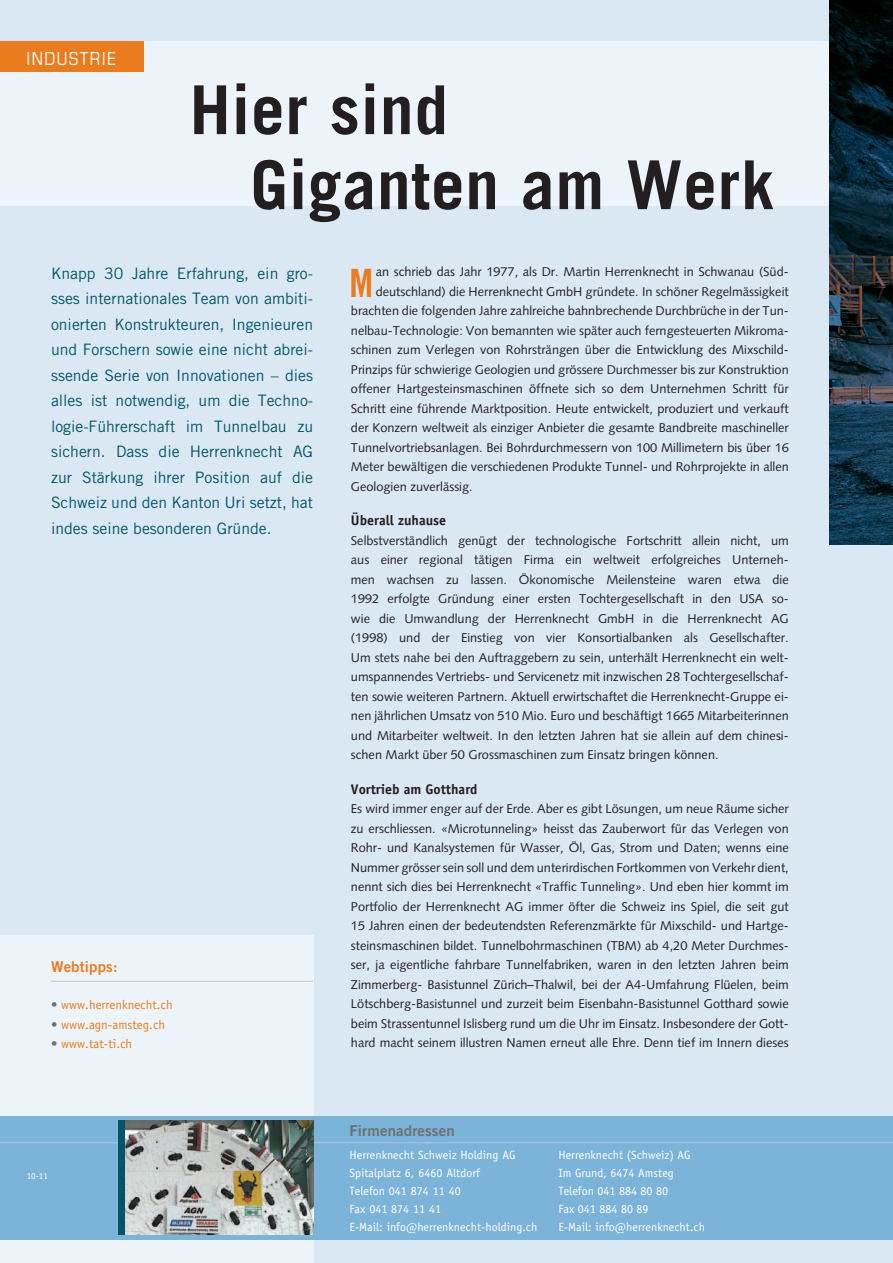
<style>
.page{position:relative;width:893px;height:1263px;background:#dae8f4}
.page>*{position:absolute;margin:0;border:0;box-sizing:border-box;transform-origin:0 0}
.t1{font:700 67.5px/75px "Trade Gothic";letter-spacing:.01em;color:#231f20}
.Grundtext_2sp{font:39px "Trade Gothic Bold Cond Twenty";color:#ea7c1d}
.t2{font:condensed 18px "Eurostile";letter-spacing:.075em;color:#fff}
.Lead{font:15.75px/25.5px "Trade Gothic";color:#015566;text-align:justify}
.t3{font:15px "Trade Gothic Bold Two";letter-spacing:.01em;color:#6a716f}
.Grundtext_2sp-2{font:15px "Trade Gothic Bold Two";letter-spacing:.01em;color:#ea7c1d}
.Grundtext{font:700 13.95px "Officina Sans";color:#231f20}
.Grundtext-2{font:12.75px/19.5px "Syntax";color:#231f20}
.Grundtext_2sp-3{font:12.75px "Syntax";color:#231f20}
.t4{font:12.75px "Officina Sans";color:#ea7c1d}
.t5{font:12px "Officina Sans";color:#fff}
.t6{font:9px "Officina Sans";color:#fff}
.s1{color:#6a716f}
</style>
<div class="page">
<div style="left:0;top:935px;width:313px;height:328px;background:#edf4f9"></div>
<div style="left:0;top:42px;width:893px;height:164px;background:#edf4f9"></div>
<div style="left:0;top:1116px;width:893px;height:123px;background:#7cb3d8"></div>
<hr style="left:0;top:1142px;width:893px;height:1px;background:#9cc3e1">
<div style="left:0;top:42px;width:143px;height:30px;background:#ea7c1d"></div>
<img style="left:829px;top:0;width:64px;height:544px">
<img style="left:124px;top:1120px;width:189px;height:115px">
<div style="left:118px;top:1120px;width:6px;height:115px;background:#015566"></div>
<hr style="left:51px;top:981px;width:262px;height:1px;background:#c6c7c6">
<p class="t2" style="left:26px;top:48px;width:91px">INDUSTRIE</p>
<p class="t1" style="left:250px;top:72px;width:525px;text-indent:-61px">Hier sind<br>Giganten am Werk</p>
<p class="Lead" style="left:51px;top:260px;width:264px">Knapp 30 Jahre Erfahrung, ein gro&shy;sses internationales Team von ambiti&shy;onierten Konstrukteuren, Ingenieuren und Forschern sowie eine nicht abrei&shy;ssende Serie von Innovationen – dies alles ist notwendig, um die Techno&shy;logie-Führerschaft im Tunnelbau zu sichern. Dass die Herrenknecht AG zur Stärkung ihrer Position auf die Schweiz und den Kanton Uri setzt, hat indes seine besonderen Gründe.</p>
<p class="Grundtext_2sp-2" style="left:51px;top:957px;width:68px">Webtipps:</p>
<p class="t4" style="left:51px;top:998px;width:123px"><span class="s1">•</span> www.herrenknecht.ch</p>
<p class="t4" style="left:51px;top:1017px;width:116px"><span class="s1">•</span> www.agn-amsteg.ch</p>
<p class="t4" style="left:51px;top:1037px;width:83px"><span class="s1">•</span> www.tat-ti.ch</p>
<p class="t6" style="left:27px;top:1170px;width:23px">10-11</p>
<p class="Grundtext_2sp-3" style="left:376px;top:264px;width:415px">an schrieb das Jahr 1977, als Dr. Martin Herrenknecht in Schwanau (Süd-</p>
<p class="Grundtext_2sp-3" style="left:376px;top:284px;width:415px">deutschland) die Herrenknecht GmbH gründete. In schöner Regelmässigkeit</p>
<p class="Grundtext_2sp-3" style="left:351px;top:303px;width:439px">brachten die folgenden Jahre zahlreiche bahnbrechende Durchbrüche in der Tun-</p>
<p class="Grundtext_2sp-3" style="left:351px;top:323px;width:439px">nelbau-Technologie: Von bemannten wie später auch ferngesteuerten Mikroma-</p>
<p class="Grundtext_2sp-3" style="left:351px;top:342px;width:439px">schinen zum Verlegen von Rohrsträngen über die Entwicklung des Mixschild-</p>
<p class="Grundtext_2sp-3" style="left:351px;top:362px;width:439px">Prinzips für schwierige Geologien und grössere Durchmesser bis zur Konstruktion</p>
<p class="Grundtext_2sp-3" style="left:351px;top:381px;width:439px">offener Hartgesteinsmaschinen öffnete sich so dem Unternehmen Schritt für</p>
<p class="Grundtext_2sp-3" style="left:351px;top:401px;width:439px">Schritt eine führende Marktposition. Heute entwickelt, produziert und verkauft</p>
<p class="Grundtext_2sp-3" style="left:351px;top:420px;width:439px">der Konzern weltweit als einziger Anbieter die gesamte Bandbreite maschineller</p>
<p class="Grundtext_2sp-3" style="left:351px;top:440px;width:439px">Tunnelvortriebsanlagen. Bei Bohrdurchmessern von 100 Millimetern bis über 16</p>
<p class="Grundtext_2sp-3" style="left:351px;top:459px;width:439px">Meter bewältigen die verschiedenen Produkte Tunnel- und Rohrprojekte in allen</p>
<p class="Grundtext_2sp-3" style="left:351px;top:479px;width:123px">Geologien zuverlässig.</p>
<p class="Grundtext" style="left:351px;top:512px;width:97px">Überall zuhause</p>
<p class="Grundtext-2" style="left:351px;top:531px;width:439px">Selbstverständlich genügt der technologische Fortschritt allein nicht, um aus einer regional tätigen Firma ein weltweit erfolgreiches Unterneh&shy;men wachsen zu lassen. Ökonomische Meilensteine waren etwa die 1992 erfolgte Gründung einer ersten Tochtergesellschaft in den USA so&shy;wie die Umwandlung der Herrenknecht GmbH in die Herrenknecht AG (1998) und der Einstieg von vier Konsortialbanken als Gesellschafter.<br>Um stets nahe bei den Auftraggebern zu sein, unterhält Herrenknecht ein welt&shy;umspannendes Vertriebs- und Servicenetz mit inzwischen 28 Tochtergesellschaf&shy;ten sowie weiteren Partnern. Aktuell erwirtschaftet die Herrenknecht-Gruppe ei&shy;nen jährlichen Umsatz von 510 Mio. Euro und beschäftigt 1665 Mitarbeiterinnen und Mitarbeiter weltweit. In den letzten Jahren hat sie allein auf dem chinesi&shy;schen Markt über 50 Grossmaschinen zum Einsatz bringen können.</p>
<p class="Grundtext" style="left:351px;top:780px;width:128px">Vortrieb am Gotthard</p>
<p class="Grundtext-2" style="left:351px;top:799px;width:439px;text-align:justify">Es wird immer enger auf der Erde. Aber es gibt Lösungen, um neue Räume sicher zu erschliessen. «Microtunneling» heisst das Zauberwort für das Verlegen von Rohr- und Kanalsystemen für Wasser, Öl, Gas, Strom und Daten; wenns eine Nummer grösser sein soll und dem unterirdischen Fortkommen von Verkehr dient, nennt sich dies bei Herrenknecht «Traffic Tunneling». Und eben hier kommt im Portfolio der Herrenknecht AG immer öfter die Schweiz ins Spiel, die seit gut 15 Jahren einen der bedeutendsten Referenzmärkte für Mixschild- und Hartge&shy;steinsmaschinen bildet. Tunnelbohrmaschinen (TBM) ab 4,20 Meter Durchmes&shy;ser, ja eigentliche fahrbare Tunnelfabriken, waren in den letzten Jahren beim Zimmerberg- Basistunnel Zürich–Thalwil, bei der A4-Umfahrung Flüelen, beim Lötschberg-Basistunnel und zurzeit beim Eisenbahn-Basistunnel Gotthard sowie beim Strassentunnel Islisberg rund um die Uhr im Einsatz. Insbesondere der Gott&shy;hard macht seinem illustren Namen erneut alle Ehre. Denn tief im Innern dieses</p>
<p class="Grundtext_2sp" style="left:349px;top:259px;width:25px">M</p>
<p class="t3" style="left:349px;top:1121px;width:107px">Firmenadressen</p>
<p class="t5" style="left:349px;top:1148px;width:167px">Herrenknecht Schweiz Holding AG</p>
<p class="t5" style="left:349px;top:1166px;width:132px">Spitalplatz 6, 6460 Altdorf</p>
<p class="t5" style="left:349px;top:1184px;width:113px">Telefon 041 874 11 40</p>
<p class="t5" style="left:349px;top:1202px;width:93px">Fax 041 874 11 41</p>
<p class="t5" style="left:349px;top:1220px;width:189px">E-Mail: info@herrenknecht-holding.ch</p>
<p class="t5" style="left:558px;top:1148px;width:134px">Herrenknecht (Schweiz) AG</p>
<p class="t5" style="left:558px;top:1166px;width:117px">Im Grund, 6474 Amsteg</p>
<p class="t5" style="left:558px;top:1184px;width:111px">Telefon 041 884 80 80</p>
<p class="t5" style="left:558px;top:1202px;width:92px">Fax 041 884 80 89</p>
<p class="t5" style="left:558px;top:1220px;width:148px">E-Mail: info@herrenknecht.ch</p>
</div>
